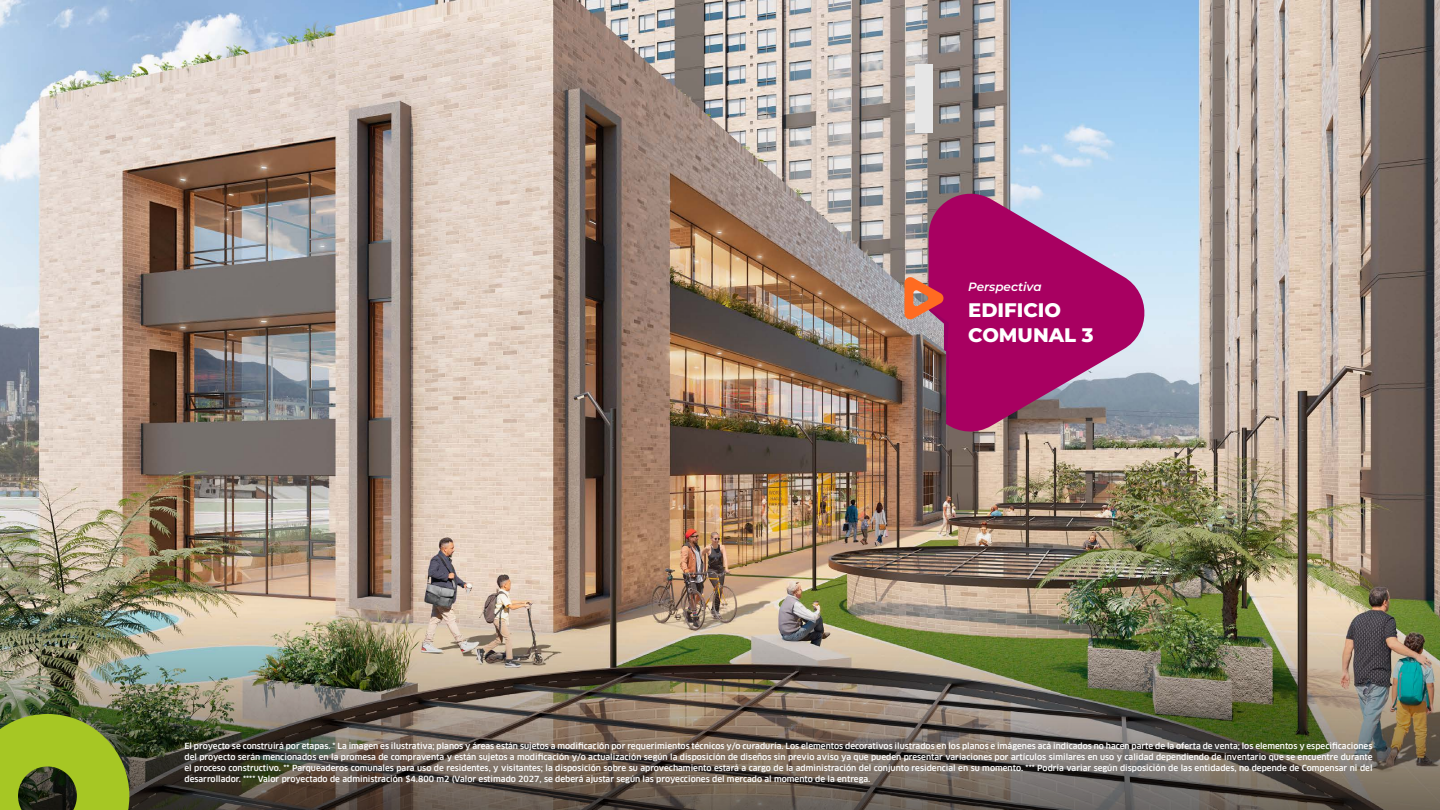
<style>
.page{position:relative;width:1440px;height:810px;background:#fff}
.page>*{position:absolute;margin:0;border:0;box-sizing:border-box;transform-origin:0 0}
.t1{font:800 19.58px/25.2px "Montserrat";color:#fff}
.t2{font:italic 600 12px "Montserrat";color:#fff}
.t3{font:500 8.25px/11.2px "Clan Pro";color:#fff;text-align:justify}
</style>
<div class="page">
<img style="left:0;top:0;width:1440px;height:612px">
<svg style="left:928px;top:183px;width:223px;height:252px;background:#a94989"></svg>
<img style="left:0;top:612px;width:1440px;height:198px">
<svg style="left:0;top:714px;width:129px;height:96px;background:#819b23"></svg>
<div style="left:915px;top:64px;width:17px;height:70px;background:#e6e6e6"></div>
<img style="left:905px;top:276px;width:45px;height:159px">
<h2 class="t2" style="left:968px;top:279px;width:75px">Perspectiva</h2>
<h1 class="t1" style="left:968px;top:297px;width:127px">EDIFICIO<br>COMUNAL 3</h1>
<p class="t3" style="left:184px;top:740px;width:1190px">El proyecto se construirá por etapas. * La imagen es ilustrativa; planos y áreas están sujetos a modificación por requerimientos técnicos y/o curaduría. Los elementos decorativos ilustrados en los planos e imágenes acá indicados no hacen parte de la oferta de venta; los elementos y especificaciones del proyecto serán mencionados en la promesa de compraventa y están sujetos a modificación y/o actualización según la disposición de diseños sin previo aviso ya que pueden presentar variaciones por artículos similares en uso y calidad dependiendo de inventario que se encuentre durante el proceso constructivo. ** Parqueaderos comunales para uso de residentes, y visitantes; la disposición sobre su aprovechamiento estará a cargo de la administración del conjunto residencial en su momento. *** Podría variar según disposición de las entidades, no depende de Compensar ni del desarrollador. **** Valor proyectado de administración $4.800 m2 (Valor estimado 2027, se deberá ajustar según las proyecciones del mercado al momento de la entrega.</p>
</div>
